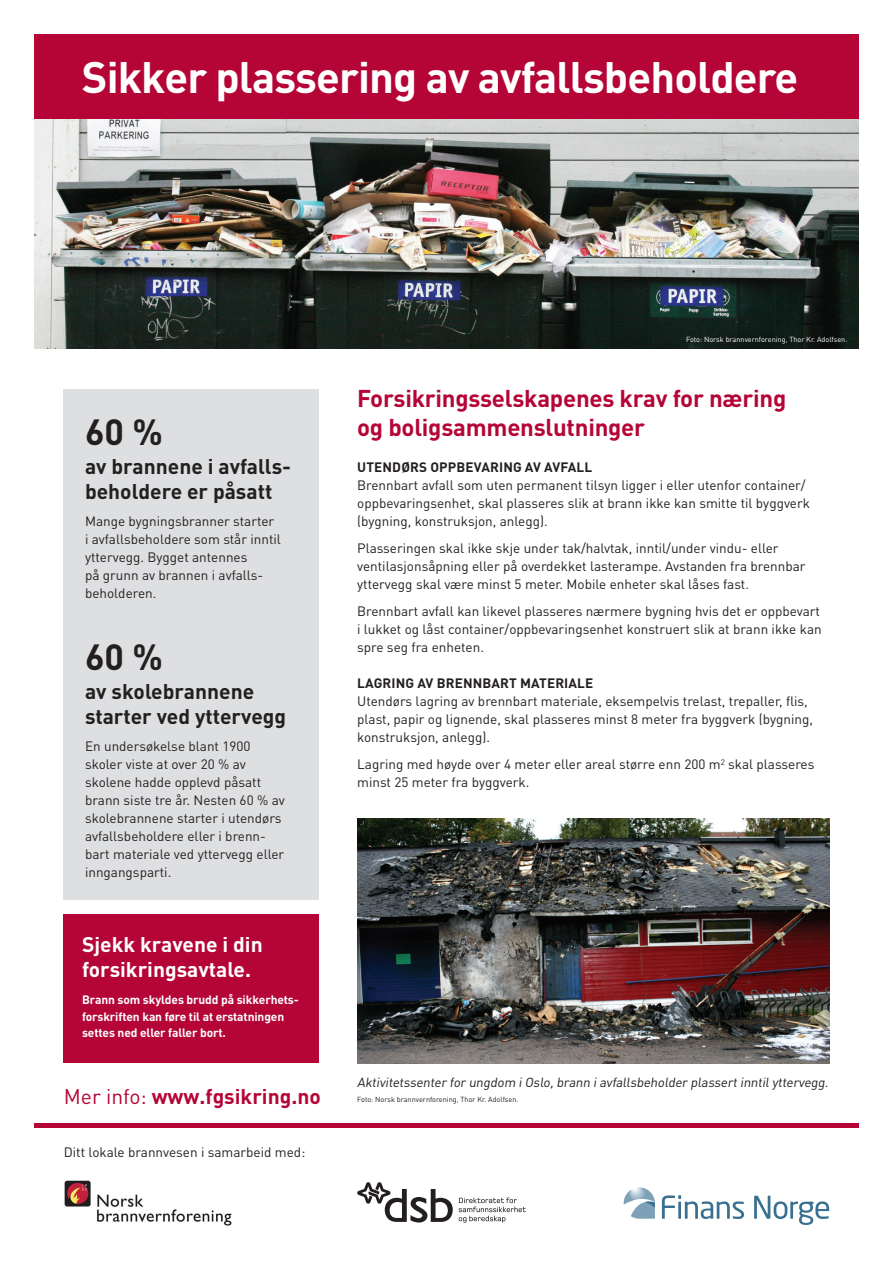
<style>
.page{position:relative;width:893px;height:1263px;background:#fff}
.page>*{position:absolute;margin:0;border:0;box-sizing:border-box;transform-origin:0 0}
.t1{font:700 43.5px "DINOT";letter-spacing:-.02em;color:#fff}
.t2{font:700 36px "DINOT";color:#231f20}
.t3{font:700 24px/28.8px "DINOT";letter-spacing:-.01em;color:#b50536}
.t4{font:700 21px/25.5px "DINOT";color:#231f20}
.t5{font:700 21px/25.5px "DINOT";color:#fff}
.t6{font:700 21px "DINOT";color:#b50536}
.t7{font:13.5px/18px "DINOT";color:#231f20}
.t8{font:700 13.5px "DINOT";letter-spacing:.01em;color:#231f20}
.t9{font:13.2px "DINOT";color:#231f20}
.t10{font:700 12px/16.5px "DINOT";letter-spacing:-.01em;color:#fff}
.t11{font:7.35px "DINOT";color:#231f20}
.t12{font:7.35px "DINOT";color:#fff}
.s1{font-weight:400}
</style>
<div class="page">
<div style="left:34px;top:34px;width:825px;height:85px;background:#b50536"></div>
<svg style="left:357px;top:1182px;width:96px;height:40px"></svg>
<svg style="left:459px;top:1197px;width:67px;height:26px"></svg>
<img style="left:64px;top:1180px;width:168px;height:46px">
<hr style="left:34px;top:1124px;width:825px;height:4px;background:#b50536">
<img style="left:34px;top:119px;width:825px;height:230px">
<div style="left:64px;top:389px;width:255px;height:510px;background:#dedfe1"></div>
<div style="left:64px;top:914px;width:255px;height:149px;background:#b50536"></div>
<img style="left:357px;top:819px;width:472px;height:244px">
<svg style="left:624px;top:1187px;width:31px;height:32px"></svg>
<svg style="left:662px;top:1195px;width:82px;height:24px"></svg>
<svg style="left:754px;top:1196px;width:75px;height:29px"></svg>
<h1 class="t1" style="left:82px;top:47px;width:718px">Sikker plassering av avfallsbeholdere</h1>
<h2 class="t2" style="left:85px;top:408px;width:79px">60 %</h2>
<h3 class="t4" style="left:85px;top:453px;width:208px">av brannene i avfalls&shy;beholdere er påsatt</h3>
<p class="t7" style="left:85px;top:512px;width:197px">Mange bygningsbranner starter i avfallsbeholdere som står inntil yttervegg. Bygget antennes<br>på grunn av brannen i avfalls&shy;beholderen.</p>
<h2 class="t2" style="left:85px;top:633px;width:79px">60 %</h2>
<h3 class="t4" style="left:85px;top:678px;width:203px">av skolebrannene starter ved yttervegg</h3>
<p class="t7" style="left:85px;top:737px;width:201px">En undersøkelse blant 1900 skoler viste at over 20 % av skolene hadde opplevd påsatt brann siste tre år. Nesten 60 % av skolebrannene starter i utendørs avfallsbeholdere eller i brenn&shy;bart materiale ved yttervegg eller inngangsparti.</p>
<h3 class="t5" style="left:82px;top:930px;width:182px">Sjekk kravene i din forsikringsavtale.</h3>
<p class="t10" style="left:82px;top:991px;width:217px">Brann som skyldes brudd på sikkerhets&shy;forskriften kan føre til at erstatningen settes ned eller faller bort.</p>
<h3 class="t6" style="left:64px;top:1082px;width:258px"><span class="s1">Mer info:</span> www.fgsikring.no</h3>
<p class="t7" style="left:64px;top:1142px;width:243px">Ditt lokale brannvesen i samarbeid med:</p>
<p class="t12" style="left:686px;top:334px;width:163px">Foto: Norsk brannvernforening, Thor Kr. Adolfsen.</p>
<h3 class="t3" style="left:357px;top:383px;width:431px">Forsikringsselskapenes krav for næring og boligsammenslutninger</h3>
<p class="t8" style="left:357px;top:458px;width:236px">UTENDØRS OPPBEVARING AV AVFALL</p>
<p class="t7" style="left:357px;top:476px;width:454px">Brennbart avfall som uten permanent tilsyn ligger i eller utenfor container/ oppbevaringsenhet, skal plasseres slik at brann ikke kan smitte til byggverk (bygning, konstruksjon, anlegg).</p>
<p class="t7" style="left:357px;top:539px;width:450px">Plasseringen skal ikke skje under tak/halvtak, inntil/under vindu- eller ventilasjonsåpning eller på overdekket lasterampe. Avstanden fra brennbar yttervegg skal være minst 5 meter. Mobile enheter skal låses fast.</p>
<p class="t7" style="left:357px;top:602px;width:466px;text-align:justify">Brennbart avfall kan likevel plasseres nærmere bygning hvis det er oppbevart i lukket og låst container/oppbevaringsenhet konstruert slik at brann ikke kan spre seg fra enheten.</p>
<p class="t8" style="left:357px;top:674px;width:238px">LAGRING AV BRENNBART MATERIALE</p>
<p class="t7" style="left:357px;top:692px;width:457px">Utendørs lagring av brennbart materiale, eksempelvis trelast, trepaller, flis, plast, papir og lignende, skal plasseres minst 8 meter fra byggverk (bygning, konstruksjon, anlegg).</p>
<p class="t7" style="left:357px;top:755px;width:459px">Lagring med høyde over 4 meter eller areal større enn 200 m<sup>2</sup> skal plasseres minst 25 meter fra byggverk.</p>
<p class="t9" style="left:357px;top:1073px;width:475px">Aktivitetssenter for ungdom iOslo,brann iavfallsbeholder plassertinntilyttervegg.</p>
<p class="t11" style="left:357px;top:1094px;width:163px">Foto: Norsk brannvernforening, Thor Kr. Adolfsen.</p>
</div>
